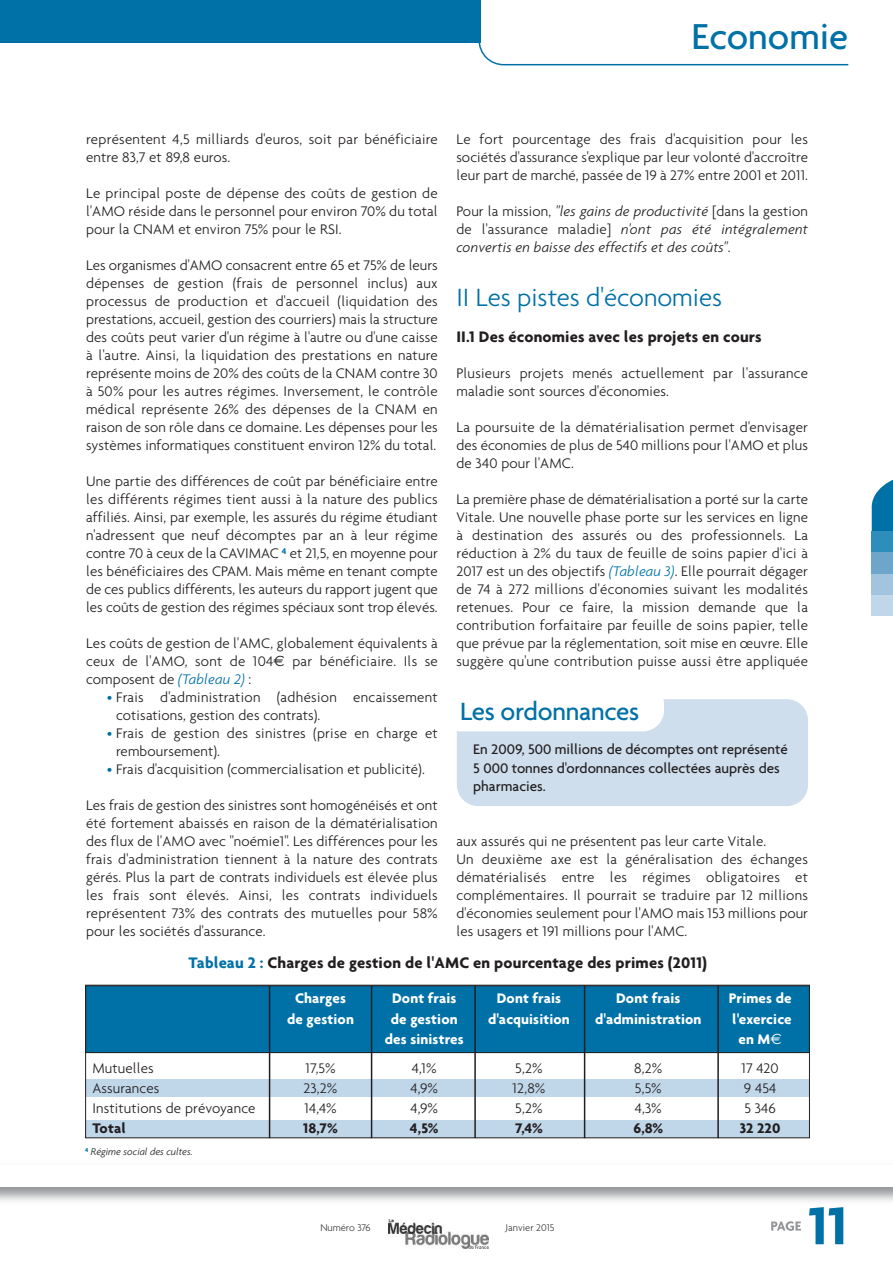
<style>
.page{position:relative;width:893px;height:1263px;background:#fff}
.page>*{position:absolute;margin:0;border:0;box-sizing:border-box;transform-origin:0 0}
.t1{font:700 57px "Agenda";color:#0071a7}
.t2{font:500 39px "Agenda";color:#0071a7}
.t3{font:300 27px "Agenda";color:#0071a7}
.t4{font:500 27px "Agenda";letter-spacing:-.01em;color:#0071a7}
.t5{font:700 16.5px "Agenda";letter-spacing:.01em;color:#231f20}
.t6{font:300 15px/18px "Agenda";letter-spacing:.01em;color:#231f20;text-align:justify}
.t7{font:italic 300 15px/18px "Agenda";letter-spacing:.01em;color:#231f20;text-align:justify}
.t8{font:700 15px "Agenda";letter-spacing:.01em;color:#fff}
.t9{font:500 15px/18.9px "Agenda";color:#231f20}
.t10{font:700 15px "Agenda";letter-spacing:.01em;color:#231f20}
.t11{font:italic 300 10.5px "Agenda";color:#231f20}
.t12{font:300 10.5px "Agenda";color:#3e3e3f}
.s1{font-family:"Euro Sans";font-weight:400}
.s2{font-style:italic;color:#0071a7}
.s3{color:#0071a7}
.s4{font-style:normal}
</style>
<div class="page">
<svg style="left:871px;top:480px;width:22px;height:136px"></svg>
<div style="left:872px;top:531px;width:21px;height:213px;background:#2d8ebb"></div>
<div style="left:872px;top:553px;width:21px;height:213px;background:#6ea6cb"></div>
<div style="left:872px;top:574px;width:21px;height:213px;background:#a3c4de"></div>
<div style="left:872px;top:595px;width:21px;height:213px;background:#c0d6e9"></div>
<div style="left:872px;top:617px;width:21px;height:213px;background:#fff"></div>
<svg style="left:771px;top:1221px;width:30px;height:10px"></svg>
<img style="left:388px;top:1220px;width:101px;height:29px">
<img style="left:809px;top:1207px;width:34px;height:2px">
<svg style="left:478px;top:20px;width:371px;height:46px"></svg>
<div style="left:0;top:0;width:480px;height:43px;background:#0071a7"></div>
<div style="left:86px;top:986px;width:723px;height:66px;background:#0071a7"></div>
<div style="left:85px;top:985px;width:725px;height:68px;border:1px solid #231f20"></div>
<div style="left:85px;top:1079px;width:725px;height:18px;background:#c0d6e9"></div>
<div style="left:85px;top:1120px;width:725px;height:17px;background:#c0d6e9"></div>
<div style="left:85px;top:985px;width:725px;height:153px;border:1px solid #231f20"></div>
<hr style="left:269px;top:986px;width:1px;height:152px;background:#231f20">
<hr style="left:371px;top:986px;width:1px;height:152px;background:#231f20">
<hr style="left:474px;top:986px;width:2px;height:152px;background:#231f20">
<hr style="left:584px;top:986px;width:1px;height:152px;background:#231f20">
<hr style="left:717px;top:986px;width:2px;height:152px;background:#231f20">
<div style="left:457px;top:699px;width:351px;height:107px;background:#cedeed;border-radius:21px"></div>
<div style="left:439px;top:683px;width:225px;height:48px;background:#fff;border-radius:21px"></div>
<h2 class="t2" style="left:691px;top:13px;width:158px">Economie</h2>
<p class="t6" style="left:86px;top:130px;width:353px">représentent 4,5 milliards d'euros, soit par bénéficiaire entre 83,7 et 89,8 euros.</p>
<p class="t6" style="left:86px;top:184px;width:353px">Le principal poste de dépense des coûts de gestion de l'AMO réside dans le personnel pour environ 70% du total pour la CNAM et environ 75% pour le RSI.</p>
<p class="t6" style="left:86px;top:256px;width:353px">Les organismes d'AMO consacrent entre 65 et 75% de leurs dépenses de gestion (frais de personnel inclus) aux processus de production et d'accueil (liquidation des prestations, accueil, gestion des courriers) mais la structure des coûts peut varier d'un régime à l'autre ou d'une caisse à l'autre. Ainsi, la liquidation des prestations en nature représente moins de 20% des coûts de la CNAM contre 30 à 50% pour les autres régimes. Inversement, le contrôle médical représente 26% des dépenses de la CNAM en raison de son rôle dans ce domaine. Les dépenses pour les systèmes informatiques constituent environ 12% du total.</p>
<p class="t6" style="left:86px;top:472px;width:353px">Une partie des différences de coût par bénéficiaire entre les différents régimes tient aussi à la nature des publics affiliés. Ainsi, par exemple, les assurés du régime étudiant n'adressent que neuf décomptes par an à leur régime contre 70 à ceux de la CAVIMAC <sup>4</sup> et 21,5, en moyenne pour les bénéficiaires des CPAM. Mais même en tenant compte de ces publics différents, les auteurs du rapport jugent que les coûts de gestion des régimes spéciaux sont trop élevés.</p>
<p class="t6" style="left:86px;top:634px;width:353px">Les coûts de gestion de l'AMC, globalement équivalents à ceux de l'AMO, sont de 104<span class="s1">€</span> par bénéficiaire. Ils se composent de <span class="s2">(Tableau 2)</span> :</p>
<p class="t6" style="left:116px;top:688px;width:323px;text-indent:-9px"><span class="s3">•</span> Frais d'administration (adhésion encaissement cotisations, gestion des contrats).</p>
<p class="t6" style="left:116px;top:724px;width:323px;text-indent:-9px"><span class="s3">•</span> Frais de gestion des sinistres (prise en charge et remboursement).</p>
<p class="t6" style="left:107px;top:760px;width:320px"><span class="s3">•</span> Frais d'acquisition (commercialisation et publicité).</p>
<p class="t6" style="left:86px;top:796px;width:353px">Les frais de gestion des sinistres sont homogénéisés et ont été fortement abaissés en raison de la dématérialisation des flux de l'AMO avec "noémie1". Les différences pour les frais d'administration tiennent à la nature des contrats gérés. Plus la part de contrats individuels est élevée plus les frais sont élevés. Ainsi, les contrats individuels représentent 73% des contrats des mutuelles pour 58% pour les sociétés d'assurance.</p>
<p class="t6" style="left:456px;top:130px;width:353px">Le fort pourcentage des frais d'acquisition pour les sociétés d'assurance s'explique par leur volonté d'accroître leur part de marché, passée de 19 à 27% entre 2001 et 2011.</p>
<p class="t7" style="left:456px;top:202px;width:353px"><span class="s4">Pour la mission,</span> "les gains de productivité <span class="s4">[dans la gestion de l'assurance maladie]</span> n'ont pas été intégralement convertis en baisse des effectifs et des coûts"<span class="s4">.</span></p>
<h3 class="t3" style="left:456px;top:281px;width:267px">II Les pistes d'économies</h3>
<p class="t5" style="left:456px;top:327px;width:307px">II.1 Des économies avec les projets en cours</p>
<p class="t6" style="left:456px;top:364px;width:353px">Plusieurs projets menés actuellement par l'assurance maladie sont sources d'économies.</p>
<p class="t6" style="left:456px;top:418px;width:353px">La poursuite de la dématérialisation permet d'envisager des économies de plus de 540 millions pour l'AMO et plus de 340 pour l'AMC.</p>
<p class="t6" style="left:456px;top:490px;width:353px">La première phase de dématérialisation a porté sur la carte Vitale. Une nouvelle phase porte sur les services en ligne à destination des assurés ou des professionnels. La réduction à 2% du taux de feuille de soins papier d'ici à 2017 est un des objectifs <span class="s2">(Tableau 3)</span>. Elle pourrait dégager de 74 à 272 millions d'économies suivant les modalités retenues. Pour ce faire, la mission demande que la contribution forfaitaire par feuille de soins papier, telle que prévue par la réglementation, soit mise en œuvre. Elle suggère qu'une contribution puisse aussi être appliquée</p>
<h3 class="t4" style="left:460px;top:695px;width:181px">Les ordonnances</h3>
<p class="t9" style="left:473px;top:739px;width:316px">En 2009, 500 millions de décomptes ont représenté<br>5 000 tonnes d'ordonnances collectées auprès des pharmacies.</p>
<p class="t6" style="left:456px;top:832px;width:353px;text-align:left">aux assurés qui ne présentent pas leur carte Vitale.<br>Un deuxième axe est la généralisation des échanges dématérialisés entre les régimes obligatoires et complémentaires. Il pourrait se traduire par 12 millions d'économies seulement pour l'AMO mais 153 millions pour les usagers et 191 millions pour l'AMC.</p>
<p class="t5" style="left:189px;top:952px;width:520px"><span class="s3">Tableau 2 :</span> Charges de gestion de l'AMC en pourcentage des primes (2011)</p>
<p class="t8" style="left:295px;top:989px;width:52px">Charges</p>
<p class="t8" style="left:392px;top:989px;width:66px">Dont frais</p>
<p class="t8" style="left:497px;top:989px;width:66px">Dont frais</p>
<p class="t8" style="left:616px;top:989px;width:66px">Dont frais</p>
<p class="t8" style="left:729px;top:989px;width:64px">Primes de</p>
<p class="t8" style="left:287px;top:1010px;width:68px">de gestion</p>
<p class="t8" style="left:391px;top:1010px;width:68px">de gestion</p>
<p class="t8" style="left:488px;top:1010px;width:83px">d'acquisition</p>
<p class="t8" style="left:595px;top:1010px;width:108px">d'administration</p>
<p class="t8" style="left:732px;top:1010px;width:61px">l'exercice</p>
<p class="t8" style="left:385px;top:1030px;width:80px">des sinistres</p>
<p class="t8" style="left:738px;top:1030px;width:45px">en M<span class="s1">€</span></p>
<p class="t6" style="left:92px;top:1058px;width:63px">Mutuelles</p>
<p class="t6" style="left:305px;top:1058px;width:32px">17,5%</p>
<p class="t6" style="left:412px;top:1058px;width:26px">4,1%</p>
<p class="t6" style="left:515px;top:1058px;width:29px">5,2%</p>
<p class="t6" style="left:634px;top:1058px;width:30px">8,2%</p>
<p class="t6" style="left:742px;top:1058px;width:39px">17 420</p>
<p class="t6" style="left:92px;top:1079px;width:68px">Assurances</p>
<p class="t6" style="left:304px;top:1079px;width:35px">23,2%</p>
<p class="t6" style="left:410px;top:1079px;width:29px">4,9%</p>
<p class="t6" style="left:513px;top:1079px;width:34px">12,8%</p>
<p class="t6" style="left:635px;top:1079px;width:28px">5,5%</p>
<p class="t6" style="left:744px;top:1079px;width:34px">9 454</p>
<p class="t6" style="left:92px;top:1099px;width:165px">Institutions de prévoyance</p>
<p class="t6" style="left:304px;top:1099px;width:34px">14,4%</p>
<p class="t6" style="left:410px;top:1099px;width:29px">4,9%</p>
<p class="t6" style="left:515px;top:1099px;width:29px">5,2%</p>
<p class="t6" style="left:635px;top:1099px;width:28px">4,3%</p>
<p class="t6" style="left:744px;top:1099px;width:33px">5 346</p>
<p class="t10" style="left:92px;top:1119px;width:35px">Total</p>
<p class="t10" style="left:303px;top:1119px;width:36px">18,7%</p>
<p class="t10" style="left:410px;top:1119px;width:30px">4,5%</p>
<p class="t10" style="left:515px;top:1119px;width:29px">7,4%</p>
<p class="t10" style="left:633px;top:1119px;width:31px">6,8%</p>
<p class="t10" style="left:740px;top:1119px;width:42px">32 220</p>
<p class="t11" style="left:85px;top:1145px;width:109px"><sup>4</sup> Régime social des cultes.</p>
<p class="t12" style="left:320px;top:1222px;width:52px">Numéro 376</p>
<p class="t12" style="left:506px;top:1222px;width:50px">Janvier 2015</p>
<h1 class="t1" style="left:808px;top:1191px;width:41px">11</h1>
</div>
